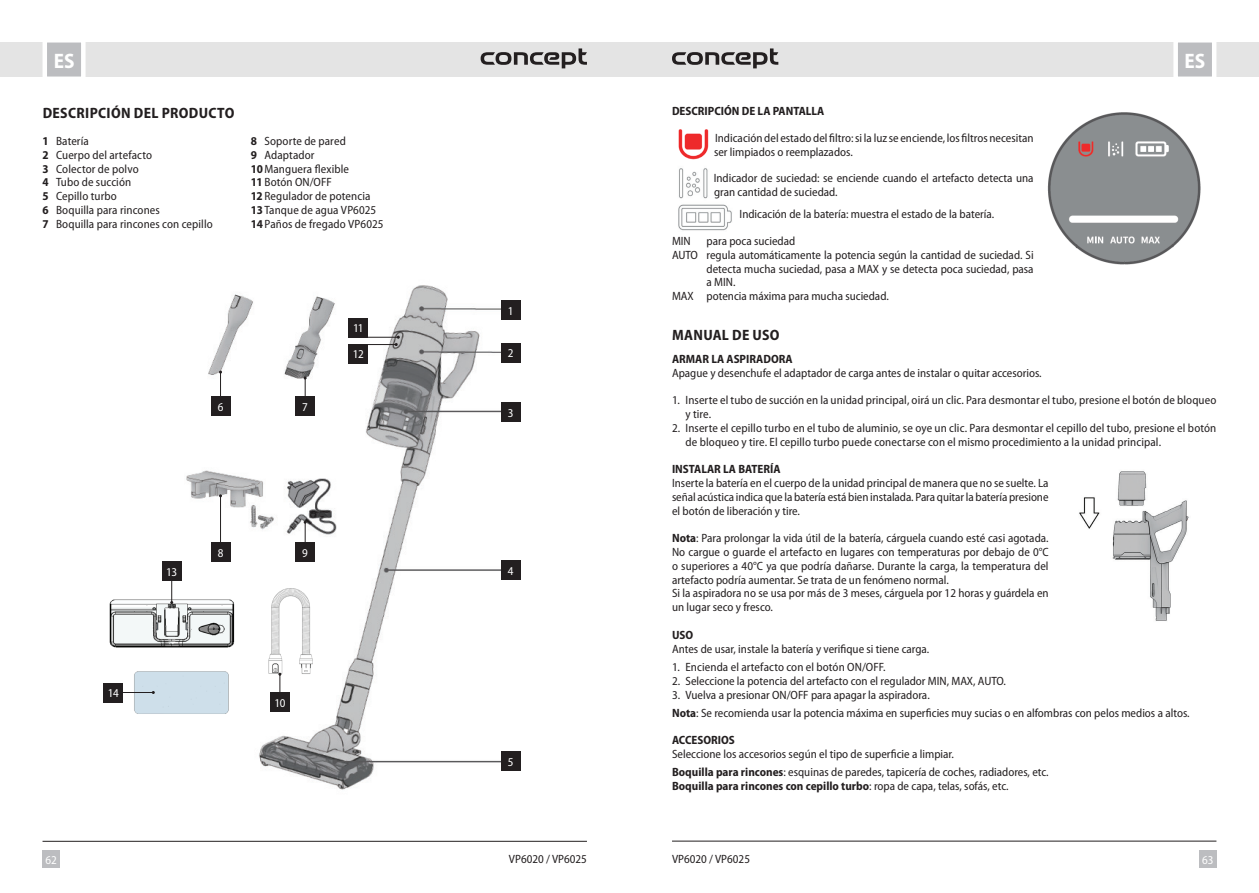
<style>
.page{position:relative;width:1259px;height:893px;background:#fff}
.page>*{position:absolute;margin:0;border:0;box-sizing:border-box;transform-origin:0 0}
.t1{font:700 semi-condensed 21px "Myriad Pro";color:#fff}
.t2{font:700 semi-condensed 15px "Myriad Pro";letter-spacing:.02em;color:#231f20}
.t3{font:semi-condensed 12px/13.8px "Myriad Pro";color:#231f20}
.t4{font:700 semi-condensed 12px "Myriad Pro";color:#231f20}
.t5{font:semi-condensed 12px/26.1px "Myriad Pro";letter-spacing:-.04em;color:#fff}
.s1{font-weight:700}
.s2{font-weight:400}
</style>
<div class="page">
<div style="left:629px;top:43px;width:630px;height:34px;background:#e4e4e4"></div>
<div style="left:0;top:43px;width:629px;height:34px;background:#e4e4e4"></div>
<div style="left:43px;top:850px;width:17px;height:17px;background:#bcbdc0"></div>
<div style="left:1199px;top:850px;width:17px;height:17px;background:#bcbdc0"></div>
<svg style="left:1171px;top:42px;width:47px;height:35px;background:#cdced0"></svg>
<svg style="left:40px;top:42px;width:48px;height:35px;background:#ceced0"></svg>
<hr style="left:672px;top:841px;width:544px;height:1px;background:#231f20">
<hr style="left:43px;top:841px;width:544px;height:1px;background:#231f20">
<svg style="left:480px;top:48px;width:107px;height:20px"></svg>
<svg style="left:672px;top:48px;width:106px;height:20px"></svg>
<img style="left:186px;top:285px;width:317px;height:505px">
<div style="left:501px;top:301px;width:19px;height:19px;background:#231f20"></div>
<div style="left:349px;top:318px;width:19px;height:19px;background:#231f20"></div>
<div style="left:349px;top:344px;width:19px;height:19px;background:#231f20"></div>
<div style="left:501px;top:343px;width:19px;height:19px;background:#231f20"></div>
<div style="left:501px;top:402px;width:19px;height:20px;background:#231f20"></div>
<div style="left:501px;top:561px;width:19px;height:19px;background:#231f20"></div>
<div style="left:501px;top:752px;width:19px;height:19px;background:#231f20"></div>
<hr style="left:349px;top:337px;width:49px;height:1px;background:#231f20">
<hr style="left:349px;top:344px;width:47px;height:1px;background:#231f20">
<svg style="left:395px;top:336px;width:5px;height:10px"></svg>
<svg style="left:219px;top:371px;width:3px;height:26px"></svg>
<hr style="left:220px;top:496px;width:1px;height:49px;background:#231f20">
<svg style="left:304px;top:377px;width:3px;height:20px"></svg>
<svg style="left:304px;top:521px;width:3px;height:22px"></svg>
<div style="left:211px;top:397px;width:19px;height:19px;background:#231f20"></div>
<div style="left:211px;top:543px;width:19px;height:19px;background:#231f20"></div>
<div style="left:296px;top:397px;width:19px;height:19px;background:#231f20"></div>
<div style="left:296px;top:543px;width:19px;height:19px;background:#231f20"></div>
<img style="left:264px;top:585px;width:51px;height:94px">
<div style="left:270px;top:692px;width:19px;height:20px;background:#231f20"></div>
<svg style="left:278px;top:673px;width:3px;height:19px"></svg>
<img style="left:109px;top:598px;width:127px;height:51px">
<img style="left:134px;top:670px;width:96px;height:44px">
<hr style="left:104px;top:692px;width:49px;height:1px;background:#231f20">
<div style="left:104px;top:683px;width:19px;height:19px;background:#231f20"></div>
<div style="left:162px;top:562px;width:19px;height:19px;background:#231f20"></div>
<svg style="left:170px;top:581px;width:3px;height:23px"></svg>
<img style="left:678px;top:129px;width:31px;height:31px">
<img style="left:679px;top:168px;width:29px;height:31px">
<img style="left:1047px;top:112px;width:154px;height:153px">
<img style="left:678px;top:204px;width:54px;height:27px">
<img style="left:1079px;top:471px;width:110px;height:150px">
<h1 class="t1" style="left:54px;top:50px;width:22px">ES</h1>
<h1 class="t1" style="left:1184px;top:50px;width:22px">ES</h1>
<p class="t2" style="left:43px;top:104px;width:193px">DESCRIPCIÓN DEL PRODUCTO</p>
<p class="t3" style="left:43px;top:134px;width:172px"><span class="s1">1</span> Batería<br><span class="s1">2</span> Cuerpo del artefacto<br><span class="s1">3</span> Colector de polvo<br><span class="s1">4</span> Tubo de succión<br><span class="s1">5</span> Cepillo turbo<br><span class="s1">6</span> Boquilla para rincones<br><span class="s1">7</span> Boquilla para rincones con cepillo</p>
<p class="t3" style="left:251px;top:134px;width:134px"><span class="s1">8</span> Soporte de pared<br><span class="s1">9</span> Adaptador<br><span class="s1">10</span>Manguera flexible<br><span class="s1">11</span> Botón ON/OFF<br><span class="s1">12</span> Regulador de potencia<br><span class="s1">13</span> Tanque de agua VP6025<br><span class="s1">14</span> Paños de fregado VP6025</p>
<p class="t5" style="left:218px;top:394px;width:7px">6</p>
<p class="t5" style="left:302px;top:394px;width:7px">7</p>
<p class="t5" style="left:353px;top:316px;width:12px">11<br>12</p>
<p class="t5" style="left:108px;top:680px;width:12px">14</p>
<p class="t5" style="left:166px;top:559px;width:12px">13</p>
<p class="t5" style="left:218px;top:540px;width:7px">8</p>
<p class="t5" style="left:302px;top:540px;width:7px">9</p>
<p class="t5" style="left:274px;top:690px;width:13px">10</p>
<p class="t5" style="left:508px;top:298px;width:7px">1</p>
<p class="t5" style="left:508px;top:341px;width:7px">2</p>
<p class="t5" style="left:508px;top:400px;width:7px">3</p>
<p class="t5" style="left:508px;top:558px;width:7px">4</p>
<p class="t5" style="left:508px;top:749px;width:7px">5</p>
<p class="t4" style="left:672px;top:105px;width:154px">DESCRIPCIÓN DE LA PANTALLA</p>
<p class="t3" style="left:714px;top:131px;width:321px">Indicación del estado del filtro: si la luz se enciende, los filtros necesitan ser limpiados o reemplazados.</p>
<p class="t3" style="left:713px;top:172px;width:321px">Indicador de suciedad: se enciende cuando el artefacto detecta una gran cantidad de suciedad.</p>
<p class="t3" style="left:739px;top:208px;width:256px">Indicación de la batería: muestra el estado de la batería.</p>
<p class="t3" style="left:672px;top:234px;width:20px">MIN</p>
<p class="t3" style="left:706px;top:234px;width:90px">para poca suciedad</p>
<p class="t3" style="left:672px;top:248px;width:363px">AUTO regula automáticamente la potencia según la cantidad de suciedad. Si</p>
<p class="t3" style="left:706px;top:262px;width:329px">detecta mucha suciedad, pasa a MAX y se detecta poca suciedad, pasa</p>
<p class="t3" style="left:706px;top:276px;width:30px">a MIN.</p>
<p class="t3" style="left:672px;top:289px;width:218px">MAX potencia máxima para mucha suciedad.</p>
<p class="t2" style="left:672px;top:327px;width:109px">MANUAL DE USO</p>
<p class="t4" style="left:672px;top:352px;width:122px">ARMAR LA ASPIRADORA</p>
<p class="t3" style="left:672px;top:366px;width:371px">Apague y desenchufe el adaptador de carga antes de instalar o quitar accesorios.</p>
<p class="t3" style="left:685px;top:393px;width:532px;text-indent:-14px">1. Inserte el tubo de succión en la unidad principal, oirá un clic. Para desmontar el tubo, presione el botón de bloqueo y tire.</p>
<p class="t3" style="left:685px;top:421px;width:532px;text-indent:-14px">2. Inserte el cepillo turbo en el tubo de aluminio, se oye un clic. Para desmontar el cepillo del tubo, presione el botón de bloqueo y tire. El cepillo turbo puede conectarse con el mismo procedimiento a la unidad principal.</p>
<p class="t4" style="left:672px;top:462px;width:110px">INSTALAR LA BATERÍA</p>
<p class="t3" style="left:672px;top:476px;width:378px;text-align:justify">Inserte la batería en el cuerpo de la unidad principal de manera que no se suelte. La señal acústica indica que la batería está bien instalada. Para quitar la batería presione el botón de liberación y tire.</p>
<p class="t3" style="left:672px;top:531px;width:378px"><span class="s1">Nota</span>: Para prolongar la vida útil de la batería, cárguela cuando esté casi agotada.<br>No cargue o guarde el artefacto en lugares con temperaturas por debajo de 0°C o superiores a 40°C ya que podría dañarse. Durante la carga, la temperatura del artefacto podría aumentar. Se trata de un fenómeno normal.<br>Si la aspiradora no se usa por más de 3 meses, cárguela por 12 horas y guárdela en un lugar seco y fresco.</p>
<p class="t4" style="left:672px;top:629px;width:23px">USO</p>
<p class="t3" style="left:672px;top:642px;width:259px">Antes de usar, instale la batería y verifique si tiene carga.</p>
<p class="t3" style="left:672px;top:661px;width:215px">1. Encienda el artefacto con el botón ON/OFF.</p>
<p class="t3" style="left:672px;top:674px;width:335px">2. Seleccione la potencia del artefacto con el regulador MIN, MAX, AUTO.</p>
<p class="t3" style="left:672px;top:686px;width:519px;line-height:18px">3. Vuelva a presionar ON/OFF para apagar la aspiradora.<br><span class="s1">Nota</span>: Se recomienda usar la potencia máxima en superficies muy sucias o en alfombras con pelos medios a altos.</p>
<p class="t4" style="left:672px;top:734px;width:64px">ACCESORIOS</p>
<p class="t3" style="left:672px;top:745px;width:378px;line-height:18px">Seleccione los accesorios según el tipo de superficie a limpiar.<br><span class="s1">Boquilla para rincones</span>: esquinas de paredes, tapicería de coches, radiadores, etc.</p>
<p class="t4" style="left:672px;top:779px;width:338px">Boquilla para rincones con cepillo turbo<span class="s2">: ropa de capa, telas, sofás, etc.</span></p>
<p class="t3" style="left:509px;top:852px;width:79px">VP6020 / VP6025</p>
<p class="t3" style="left:672px;top:852px;width:79px">VP6020 / VP6025</p>
<p class="t5" style="left:45px;top:847px;width:13px">62</p>
<p class="t5" style="left:1202px;top:847px;width:13px">63</p>
</div>
